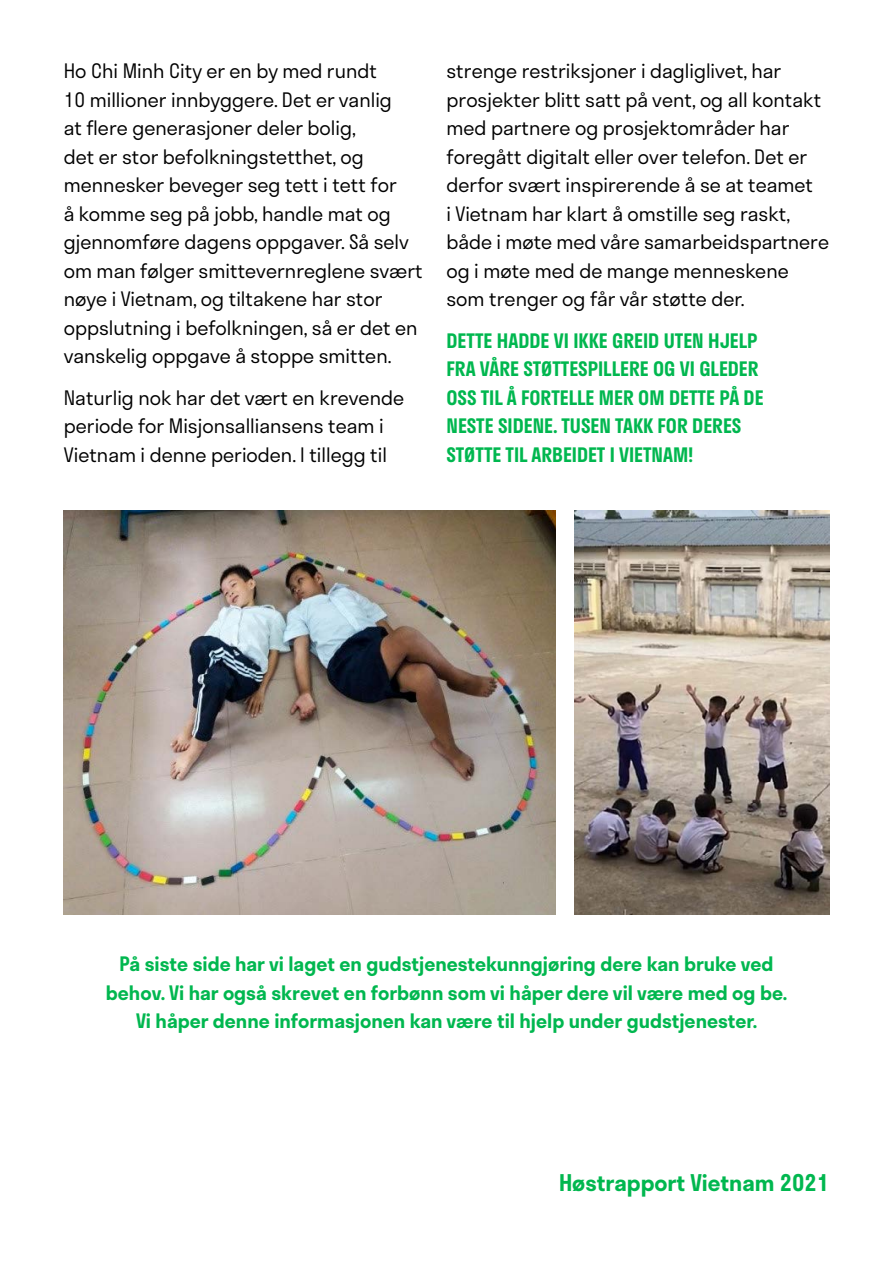
<style>
.page{position:relative;width:893px;height:1263px;background:#fff}
.page>*{position:absolute;margin:0;border:0;box-sizing:border-box;transform-origin:0 0}
.t1{font:600 22.5px "Stratos";color:#00b74f}
.t2{font:300 19.5px/28.5px "Stratos";color:#000}
.t3{font:600 19.5px/28.5px "Stratos";color:#00b74f}
</style>
<div class="page">
<img style="left:64px;top:510px;width:492px;height:404px">
<img style="left:574px;top:510px;width:255px;height:404px">
<p class="t2" style="left:64px;top:56px;width:361px">Ho Chi Minh City er en by med rundt<br>10 millioner innbyggere. Det er vanlig<br>at flere generasjoner deler bolig,<br>det er stor befolkningstetthet, og mennesker beveger seg tett i tett for<br>å komme seg på jobb, handle mat og gjennomføre dagens oppgaver. Så selv om man følger smittevernreglene svært nøye i Vietnam, og tiltakene har stor oppslutning i befolkningen, så er det en vanskelig oppgave å stoppe smitten.</p>
<p class="t2" style="left:64px;top:382px;width:342px">Naturlig nok har det vært en krevende periode for Misjonsalliansens team i<br>Vietnam i denne perioden. I tillegg til</p>
<p class="t2" style="left:446px;top:56px;width:384px">strenge restriksjoner i dagliglivet, har prosjekter blitt satt på vent, og all kontakt med partnere og prosjektområder har foregått digitalt eller over telefon. Det er derfor svært inspirerende å se at teamet<br>i Vietnam har klart å omstille seg raskt, både i møte med våre samarbeidspartnere og i møte med de mange menneskene som trenger og får vår støtte der.</p>
<p class="t3" style="left:446px;top:325px;width:319px">DETTE HADDE VI IKKE GREID UTEN HJELP FRA VÅRE STØTTESPILLERE OG VI GLEDER OSS TIL Å FORTELLE MER OM DETTE PÅ DE NESTE SIDENE. TUSEN TAKK FOR DERES STØTTE TIL ARBEIDET I VIETNAM!</p>
<p class="t3" style="left:106px;top:949px;width:683px;text-align:center">På siste side har vi laget en gudstjenestekunngjøring dere kan bruke ved behov. Vi har også skrevet en forbønn som vi håper dere vil være med og be.<br>Vi håper denne informasjonen kan være til hjelp under gudstjenester.</p>
<p class="t1" style="left:559px;top:1164px;width:272px">Høstrapport Vietnam 2021</p>
</div>
